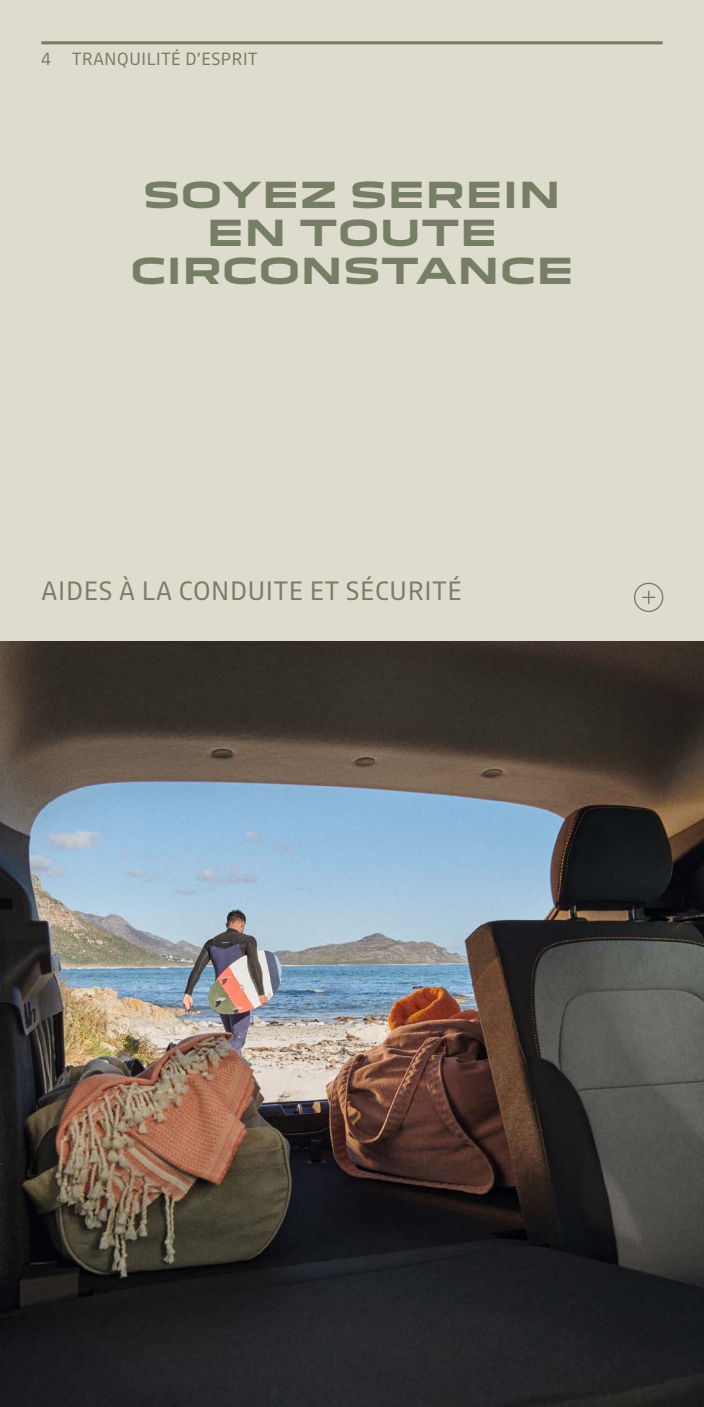
<style>
.page{position:relative;width:704px;height:1407px;background:#fff}
.page>*{position:absolute;margin:0;border:0;box-sizing:border-box;transform-origin:0 0}
.t1{font:700 35px/38.1px "Dacia Block Extended";color:#777e66;text-align:center}
.t2{font:26.25px "Read";color:#777e66}
.t3{font:17.5px "Read";color:#777e66}
</style>
<div class="page">
<div style="left:0;top:0;width:703px;height:641px;background:#dedbcf"></div>
<img style="left:0;top:641px;width:703px;height:765px">
<hr style="left:41px;top:41px;width:621px;height:3px;background:#777e66">
<div style="left:633px;top:582px;width:30px;height:30px;border:1px solid #777e66;border-radius:50%"></div>
<svg style="left:642px;top:590px;width:12px;height:14px"></svg>
<p class="t3" style="left:41px;top:46px;width:218px">4 TRANQUILITÉ D’ESPRIT</p>
<p class="t1" style="left:130px;top:176px;width:445px">SOYEZ SEREIN<br>EN TOUTE<br>CIRCONSTANCE</p>
<p class="t2" style="left:41px;top:573px;width:422px">AIDES À LA CONDUITE ET SÉCURITÉ</p>
</div>
